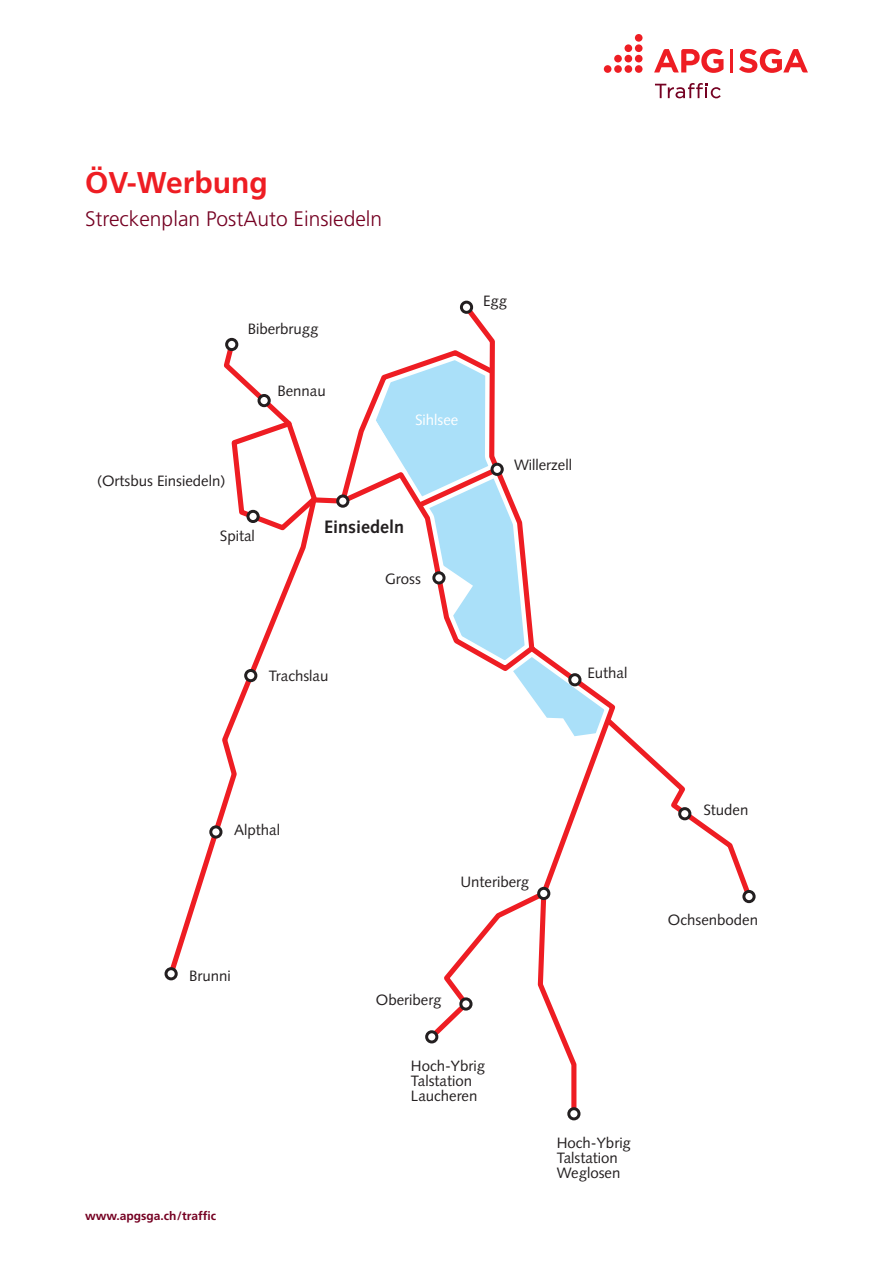
<style>
.page{position:relative;width:893px;height:1263px;background:#fff}
.page>*{position:absolute;margin:0;border:0;box-sizing:border-box;transform-origin:0 0}
.t1{font:700 30px "Frutiger";color:#ee1d23}
.t2{font:300 21px "Frutiger";color:#750122}
.t3{font:700 18px "Syntax";color:#231f20}
.t4{font:15px/15px "Syntax";color:#231f20}
.t5{font:15px "Syntax";color:#fff}
.t6{font:700 12px "Frutiger";color:#750122}
</style>
<div class="page">
<hr style="left:731px;top:49px;width:2px;height:24px;background:#ee1d23">
<svg style="left:739px;top:49px;width:69px;height:24px"></svg>
<div style="left:604px;top:65px;width:7px;height:8px;background:#ee1d23;border-radius:50%"></div>
<div style="left:614px;top:65px;width:8px;height:8px;background:#ee1d23;border-radius:50%"></div>
<div style="left:614px;top:55px;width:8px;height:7px;background:#ee1d23;border-radius:50%"></div>
<div style="left:624px;top:65px;width:8px;height:8px;background:#ee1d23;border-radius:50%"></div>
<div style="left:624px;top:55px;width:8px;height:7px;background:#ee1d23;border-radius:50%"></div>
<div style="left:624px;top:44px;width:8px;height:8px;background:#ee1d23;border-radius:50%"></div>
<div style="left:635px;top:65px;width:7px;height:8px;background:#ee1d23;border-radius:50%"></div>
<div style="left:635px;top:55px;width:7px;height:7px;background:#ee1d23;border-radius:50%"></div>
<div style="left:635px;top:44px;width:7px;height:8px;background:#ee1d23;border-radius:50%"></div>
<div style="left:635px;top:34px;width:7px;height:8px;background:#ee1d23;border-radius:50%"></div>
<svg style="left:654px;top:49px;width:69px;height:24px"></svg>
<svg style="left:655px;top:83px;width:66px;height:15px"></svg>
<svg style="left:165px;top:338px;width:121px;height:642px"></svg>
<svg style="left:425px;top:300px;width:191px;height:744px"></svg>
<svg style="left:535px;top:888px;width:44px;height:231px"></svg>
<svg style="left:601px;top:714px;width:153px;height:189px"></svg>
<svg style="left:364px;top:338px;width:151px;height:79px"></svg>
<svg style="left:229px;top:417px;width:310px;height:258px"></svg>
<div style="left:461px;top:302px;width:11px;height:10px;background:#fff;border-radius:50%"></div>
<div style="left:460px;top:301px;width:13px;height:13px;border:3px solid #231f20;border-radius:50%"></div>
<div style="left:227px;top:339px;width:10px;height:11px;background:#fff;border-radius:50%"></div>
<div style="left:225px;top:338px;width:13px;height:13px;border:3px solid #231f20;border-radius:50%"></div>
<div style="left:259px;top:395px;width:10px;height:11px;background:#fff;border-radius:50%"></div>
<div style="left:258px;top:394px;width:13px;height:13px;border:3px solid #231f20;border-radius:50%"></div>
<div style="left:338px;top:496px;width:10px;height:10px;background:#fff;border-radius:50%"></div>
<div style="left:336px;top:494px;width:13px;height:14px;border:3px solid #231f20;border-radius:50%"></div>
<div style="left:248px;top:511px;width:10px;height:10px;background:#fff;border-radius:50%"></div>
<div style="left:246px;top:510px;width:14px;height:13px;border:3px solid #231f20;border-radius:50%"></div>
<div style="left:492px;top:464px;width:10px;height:10px;background:#fff;border-radius:50%"></div>
<div style="left:491px;top:463px;width:13px;height:13px;border:3px solid #231f20;border-radius:50%"></div>
<div style="left:434px;top:573px;width:10px;height:10px;background:#fff;border-radius:50%"></div>
<div style="left:432px;top:571px;width:14px;height:13px;border:3px solid #231f20;border-radius:50%"></div>
<div style="left:570px;top:675px;width:10px;height:10px;background:#fff;border-radius:50%"></div>
<div style="left:568px;top:673px;width:13px;height:13px;border:3px solid #231f20;border-radius:50%"></div>
<div style="left:246px;top:670px;width:10px;height:11px;background:#fff;border-radius:50%"></div>
<div style="left:244px;top:669px;width:13px;height:13px;border:3px solid #231f20;border-radius:50%"></div>
<div style="left:211px;top:827px;width:10px;height:10px;background:#fff;border-radius:50%"></div>
<div style="left:209px;top:825px;width:13px;height:13px;border:3px solid #231f20;border-radius:50%"></div>
<div style="left:166px;top:969px;width:10px;height:10px;background:#fff;border-radius:50%"></div>
<div style="left:165px;top:967px;width:13px;height:13px;border:3px solid #231f20;border-radius:50%"></div>
<div style="left:539px;top:888px;width:10px;height:10px;background:#fff;border-radius:50%"></div>
<div style="left:537px;top:887px;width:13px;height:13px;border:3px solid #231f20;border-radius:50%"></div>
<div style="left:680px;top:809px;width:10px;height:10px;background:#fff;border-radius:50%"></div>
<div style="left:678px;top:807px;width:13px;height:13px;border:3px solid #231f20;border-radius:50%"></div>
<div style="left:744px;top:891px;width:10px;height:11px;background:#fff;border-radius:50%"></div>
<div style="left:742px;top:890px;width:14px;height:13px;border:3px solid #231f20;border-radius:50%"></div>
<div style="left:461px;top:999px;width:10px;height:10px;background:#fff;border-radius:50%"></div>
<div style="left:459px;top:997px;width:14px;height:13px;border:3px solid #231f20;border-radius:50%"></div>
<div style="left:427px;top:1032px;width:10px;height:10px;background:#fff;border-radius:50%"></div>
<div style="left:425px;top:1030px;width:13px;height:13px;border:3px solid #231f20;border-radius:50%"></div>
<div style="left:569px;top:1109px;width:10px;height:10px;background:#fff;border-radius:50%"></div>
<div style="left:567px;top:1107px;width:13px;height:13px;border:3px solid #231f20;border-radius:50%"></div>
<h1 class="t1" style="left:85px;top:165px;width:184px">ÖV-Werbung</h1>
<h2 class="t2" style="left:85px;top:207px;width:299px">Streckenplan PostAuto Einsiedeln</h2>
<p class="t4" style="left:248px;top:321px;width:72px">Biberbrugg</p>
<p class="t4" style="left:97px;top:474px;width:130px">(Ortsbus Einsiedeln)</p>
<p class="t4" style="left:220px;top:528px;width:36px">Spital</p>
<p class="t4" style="left:277px;top:384px;width:50px">Bennau</p>
<p class="t5" style="left:415px;top:411px;width:45px">Sihlsee</p>
<p class="t3" style="left:324px;top:516px;width:82px">Einsiedeln</p>
<p class="t4" style="left:385px;top:571px;width:37px">Gross</p>
<p class="t4" style="left:483px;top:294px;width:26px">Egg</p>
<p class="t4" style="left:514px;top:458px;width:60px">Willerzell</p>
<p class="t4" style="left:269px;top:668px;width:61px">Trachslau</p>
<p class="t4" style="left:587px;top:665px;width:42px">Euthal</p>
<p class="t4" style="left:234px;top:823px;width:47px">Alpthal</p>
<p class="t4" style="left:189px;top:968px;width:43px">Brunni</p>
<p class="t6" style="left:85px;top:1209px;width:133px">www.apgsga.ch/traffic</p>
<p class="t4" style="left:460px;top:875px;width:70px">Unteriberg</p>
<p class="t4" style="left:376px;top:993px;width:67px">Oberiberg</p>
<p class="t4" style="left:411px;top:1058px;width:76px">Hoch-Ybrig<br>Talstation<br>Laucheren</p>
<p class="t4" style="left:557px;top:1135px;width:76px">Hoch-Ybrig<br>Talstation<br>Weglosen</p>
<p class="t4" style="left:703px;top:802px;width:47px">Studen</p>
<p class="t4" style="left:668px;top:913px;width:92px">Ochsenboden</p>
</div>
